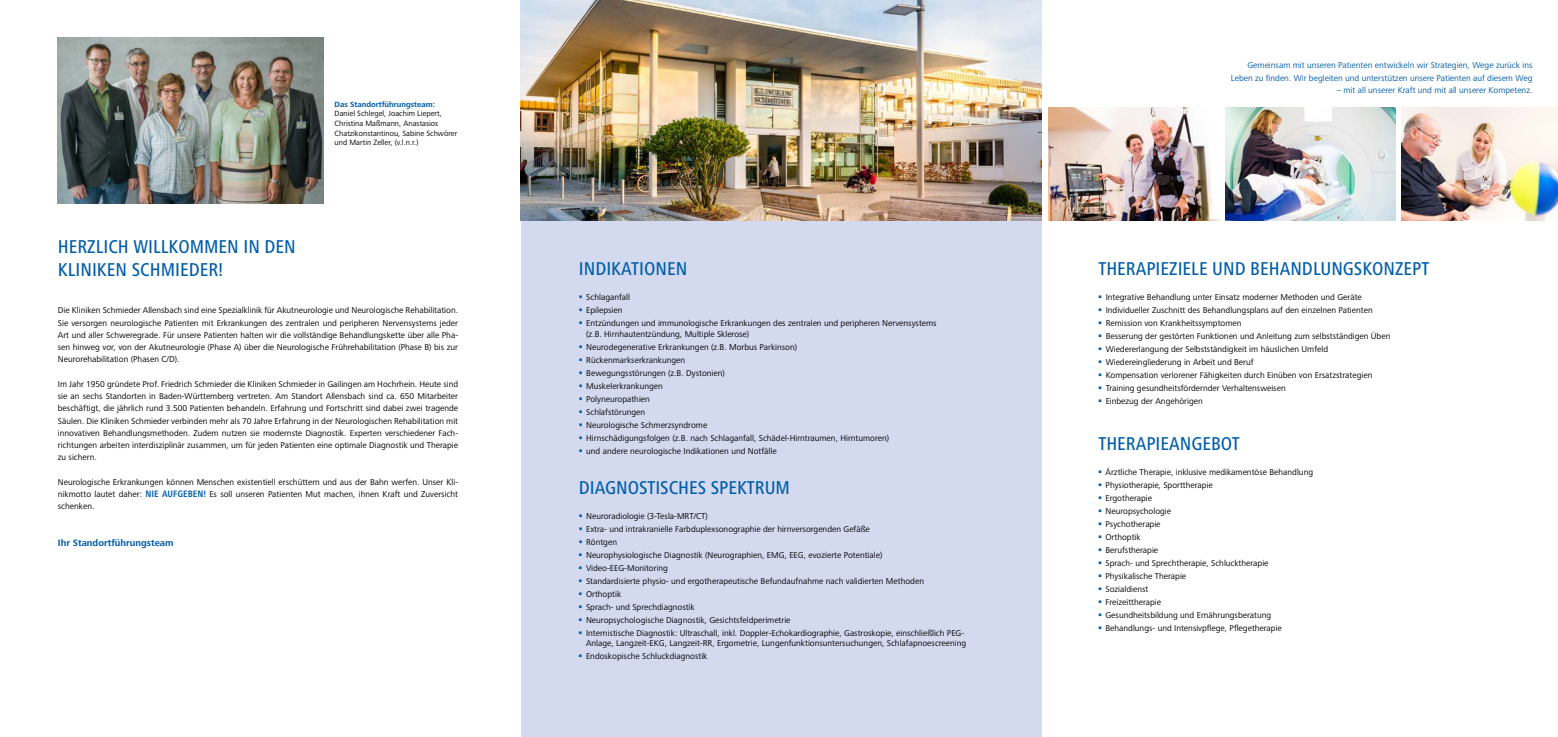
<style>
.page{position:relative;width:1558px;height:737px;background:#fff}
.page>*{position:absolute;margin:0;border:0;box-sizing:border-box;transform-origin:0 0}
.t1{font:500 condensed 19.25px/23.1px "Frutiger Next LTW1 G";color:#005da9}
.t2{font:700 9.62px "Frutiger Next LTW1 G";color:#005da9}
.t3{font:8.75px/13px "Frutiger Next LTW1 G";color:#000}
.t4{font:8.75px/12.2px "Frutiger Next LTW1 G";color:#005da9;text-align:right}
.t5{font:7.88px/9.6px "Frutiger Next LTW1 G";color:#000}
.t6{font:700 7.88px "Frutiger Next LTW1 G";color:#005da9}
.s1{font-weight:700;font-stretch:condensed;font-size:9.62px;color:#005da9}
</style>
<div class="page">
<div style="left:521px;top:221px;width:521px;height:516px;background:#d3daf0"></div>
<img style="left:58px;top:38px;width:265px;height:165px">
<img style="left:521px;top:0;width:521px;height:221px">
<img style="left:1402px;top:108px;width:156px;height:113px">
<img style="left:1225px;top:108px;width:171px;height:113px">
<img style="left:1048px;top:108px;width:171px;height:113px">
<p class="t6" style="left:335px;top:99px;width:102px">Das Standortführungsteam:</p>
<p class="t5" style="left:335px;top:109px;width:124px">Daniel Schlegel, Joachim Liepert, Christina Maßmann, Anastasios Chatzikonstantinou, Sabine Schwörer und Martin Zeller, (v.l.n.r.)</p>
<h1 class="t1" style="left:58px;top:235px;width:239px">HERZLICH WILLKOMMEN IN DEN<br>KLINIKEN SCHMIEDER!</h1>
<p class="t3" style="left:58px;top:304px;width:402px;line-height:12.2px;text-align:justify">Die Kliniken Schmieder Allensbach sind eine Spezialklinik für Akutneurologie und Neurologische Rehabilitation.<br>Sie versorgen neurologische Patienten mit Erkrankungen des zentralen und peripheren Nervensystems jeder Art und aller Schweregrade. Für unsere Patienten halten wir die vollständige Behandlungskette über alle Pha&shy;sen hinweg vor, von der Akutneurologie (Phase A) über die Neurologische Frührehabilitation (Phase B) bis zur Neurorehabilitation (Phasen C/D).</p>
<p class="t3" style="left:58px;top:378px;width:402px;line-height:12.2px;text-align:justify">Im Jahr 1950 gründete Prof. Friedrich Schmieder die Kliniken Schmieder in Gailingen am Hochrhein. Heute sind sie an sechs Standorten in Baden-Württemberg vertreten. Am Standort Allensbach sind ca. 650 Mitarbeiter beschäftigt, die jährlich rund 3.500 Patienten behandeln. Erfahrung und Fortschritt sind dabei zwei tragende Säulen. Die Kliniken Schmieder verbinden mehr als 70 Jahre Erfahrung in der Neurologischen Rehabilitation mit innovativen Behandlungsmethoden. Zudem nutzen sie modernste Diagnostik. Experten verschiedener Fach&shy;richtungen arbeiten interdisziplinär zusammen, um für jeden Patienten eine optimale Diagnostik und Therapie zu sichern.</p>
<p class="t3" style="left:58px;top:476px;width:402px;line-height:12.2px;text-align:justify">Neurologische Erkrankungen können Menschen existentiell erschüttern und aus der Bahn werfen. Unser Kli&shy;nikmotto lautet daher: <span class="s1">NIE AUFGEBEN!</span> Es soll unseren Patienten Mut machen, ihnen Kraft und Zuversicht schenken.</p>
<p class="t2" style="left:58px;top:537px;width:117px">Ihr Standortführungsteam</p>
<p class="t4" style="left:1231px;top:59px;width:303px">Gemeinsam mit unseren Patienten entwickeln wir Strategien, Wege zurück ins<br>Leben zu finden. Wir begleiten und unterstützen unsere Patienten auf diesem Weg</p>
<p class="t4" style="left:1337px;top:84px;width:197px">– mit all unserer Kraft und mit all unserer Kompetenz.</p>
<h1 class="t1" style="left:579px;top:257px;width:110px">INDIKATIONEN</h1>
<h1 class="t1" style="left:1098px;top:257px;width:332px">THERAPIEZIELE UND BEHANDLUNGSKONZEPT</h1>
<p class="t3" style="left:586px;top:291px;width:352px">Schlaganfall<br>Epilepsien<br>Entzündungen und immunologische Erkrankungen des zentralen und peripheren Nervensystems</p>
<p class="t3" style="left:586px;top:328px;width:304px">(z.B. Hirnhautentzündung, Multiple Sklerose)<br>Neurodegenerative Erkrankungen (z.B. Morbus Parkinson)<br>Rückenmarkserkrankungen<br>Bewegungsstörungen (z.B. Dystonien)<br>Muskelerkrankungen<br>Polyneuropathien<br>Schlafstörungen<br>Neurologische Schmerzsyndrome<br>Hirnschädigungsfolgen (z.B. nach Schlaganfall, Schädel-Hirntraumen, Hirntumoren) und andere neurologische Indikationen und Notfälle</p>
<h1 class="t1" style="left:579px;top:476px;width:213px">DIAGNOSTISCHES SPEKTRUM</h1>
<p class="t3" style="left:586px;top:510px;width:380px">Neuroradiologie (3-Tesla-MRT/CT)<br>Extra- und intrakranielle Farbduplexsonographie der hirnversorgenden Gefäße<br>Röntgen<br>Neurophysiologische Diagnostik (Neurographien, EMG, EEG, evozierte Potentiale)<br>Video-EEG-Monitoring<br>Standardisierte physio- und ergotherapeutische Befundaufnahme nach validierten Methoden<br>Orthoptik<br>Sprach- und Sprechdiagnostik<br>Neuropsychologische Diagnostik, Gesichtsfeldperimetrie<br>Internistische Diagnostik: Ultraschall, inkl. Doppler-Echokardiographie, Gastroskopie, einschließlich PEG-</p>
<p class="t3" style="left:586px;top:637px;width:382px">Anlage, Langzeit-EKG, Langzeit-RR, Ergometrie, Lungenfunktionsuntersuchungen, Schlafapnoescreening<br>Endoskopische Schluckdiagnostik</p>
<p class="t3" style="left:1105px;top:291px;width:286px">Integrative Behandlung unter Einsatz moderner Methoden und Geräte Individueller Zuschnitt des Behandlungsplans auf den einzelnen Patienten Remission von Krankheitssymptomen<br>Besserung der gestörten Funktionen und Anleitung zum selbstständigen Üben Wiedererlangung der Selbstständigkeit im häuslichen Umfeld Wiedereingliederung in Arbeit und Beruf<br>Kompensation verlorener Fähigkeiten durch Einüben von Ersatzstrategien Training gesundheitsfördernder Verhaltensweisen<br>Einbezug der Angehörigen</p>
<h1 class="t1" style="left:1098px;top:432px;width:143px">THERAPIEANGEBOT</h1>
<p class="t3" style="left:1105px;top:466px;width:209px">Ärztliche Therapie, inklusive medikamentöse Behandlung<br>Physiotherapie, Sporttherapie<br>Ergotherapie<br>Neuropsychologie<br>Psychotherapie<br>Orthoptik<br>Berufstherapie<br>Sprach- und Sprechtherapie, Schlucktherapie<br>Physikalische Therapie<br>Sozialdienst<br>Freizeittherapie<br>Gesundheitsbildung und Ernährungsberatung<br>Behandlungs- und Intensivpflege, Pflegetherapie</p>
</div>
